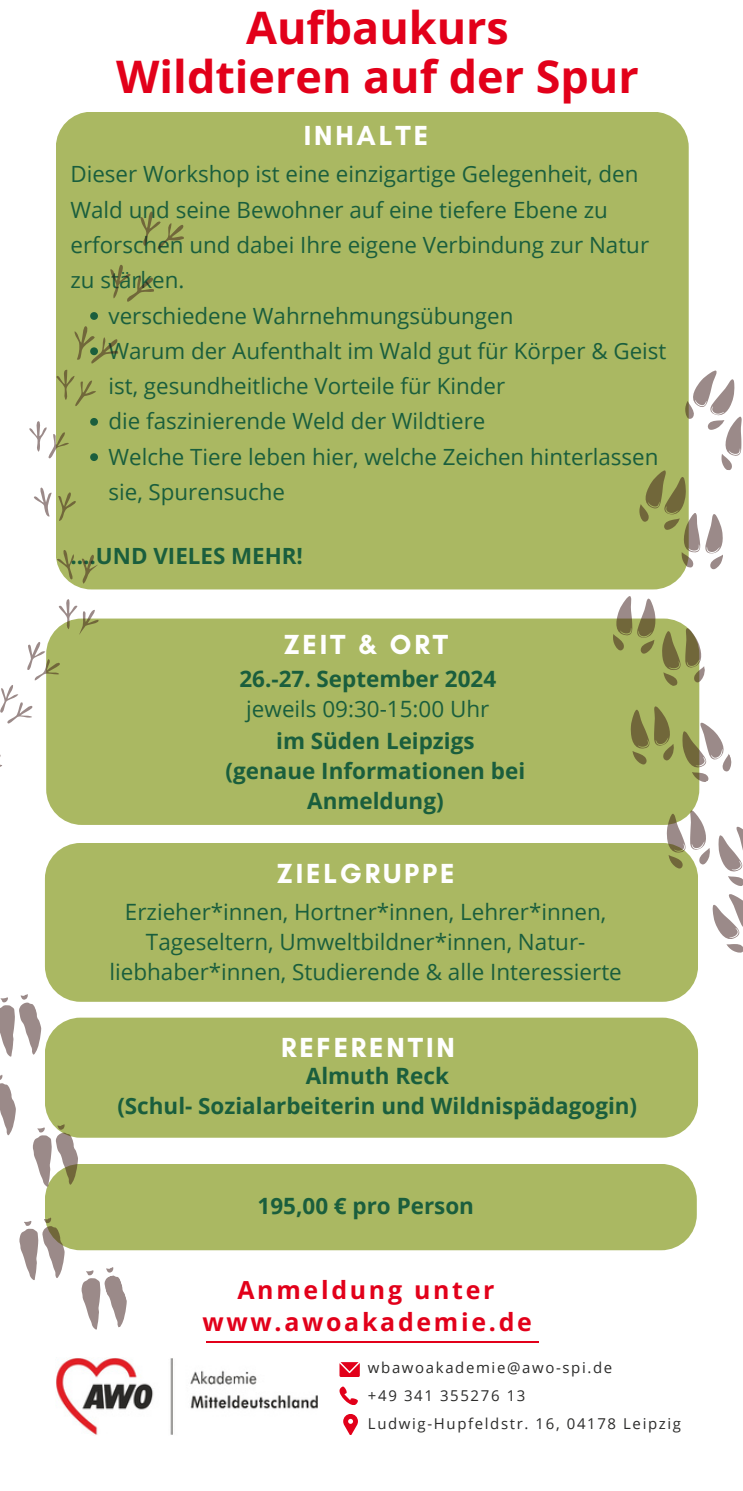
<style>
.page{position:relative;width:743px;height:1491px;background:#fff}
.page>*{position:absolute;margin:0;border:0;box-sizing:border-box;transform-origin:0 0}
.t1{font:700 44.75px/48.8px "Open Sans";color:#e2001a;text-align:center}
.t2{font:700 28px "Glacial Indifference";letter-spacing:.1em;color:#fff}
.t3{font:700 25px/32px "Open Sans";letter-spacing:.11em;color:#e2001a;text-align:center}
.t4{font:22.5px/30px "Open Sans";color:#1a5e3d;text-align:center}
.t5{font:700 22.5px/30px "Open Sans";color:#1a5e3d;text-align:center}
.t6{font:22.25px/35.2px "Open Sans";color:#1a5e3d}
.t7{font:700 22.25px "Open Sans";color:#1a5e3d}
.t8{font:15px "Open Sans";letter-spacing:.11em;color:#2b2b2a}
.s1{font-weight:700}
</style>
<div class="page">
<img style="left:56px;top:1358px;width:262px;height:77px">
<svg style="left:339px;top:1386px;width:19px;height:19px"></svg>
<svg style="left:339px;top:1362px;width:21px;height:15px"></svg>
<svg style="left:343px;top:1414px;width:15px;height:21px"></svg>
<div style="left:45px;top:843px;width:652px;height:159px;background:#aab862;border-radius:36px"></div>
<div style="left:46px;top:618px;width:653px;height:207px;background:#aab862;border-radius:36px"></div>
<hr style="left:206px;top:1341px;width:332px;height:1px;background:#e2001a">
<div style="left:45px;top:1164px;width:651px;height:86px;background:#aab862;border-radius:36px"></div>
<div style="left:56px;top:112px;width:632px;height:477px;background:#aab862;border-radius:36px"></div>
<div style="left:45px;top:1017px;width:653px;height:120px;background:#aab862;border-radius:36px"></div>
<svg style="left:0;top:599px;width:107px;height:134px"></svg>
<svg style="left:56px;top:550px;width:42px;height:34px"></svg>
<svg style="left:34px;top:487px;width:42px;height:34px"></svg>
<svg style="left:29px;top:211px;width:155px;height:250px"></svg>
<svg style="left:609px;top:596px;width:96px;height:91px"></svg>
<svg style="left:630px;top:703px;width:102px;height:83px"></svg>
<svg style="left:664px;top:807px;width:78px;height:149px"></svg>
<svg style="left:639px;top:365px;width:103px;height:205px"></svg>
<svg style="left:0;top:994px;width:49px;height:63px"></svg>
<svg style="left:0;top:1074px;width:86px;height:114px"></svg>
<svg style="left:19px;top:1217px;width:115px;height:113px"></svg>
<p class="t1" style="left:116px;top:3px;width:524px">Aufbaukurs<br>Wildtieren auf der Spur</p>
<h2 class="t2" style="left:304px;top:118px;width:126px">INHALTE</h2>
<p class="t6" style="left:70px;top:156px;width:580px">Dieser Workshop ist eine einzigartige Gelegenheit, den Wald und seine Bewohner auf eine tiefere Ebene zu erforschen und dabei Ihre eigene Verbindung zur Natur zu stärken.</p>
<p class="t6" style="left:108px;top:297px;width:406px">verschiedene Wahrnehmungsübungen</p>
<p class="t6" style="left:108px;top:333px;width:559px">Warum der Aufenthalt im Wald gut für Körper &amp; Geist ist, gesundheitliche Vorteile für Kinder</p>
<h2 class="t6" style="left:108px;top:403px;width:378px">die faszinierende Weld der Wildtiere</h2>
<h4 class="t6" style="left:108px;top:438px;width:551px">Welche Tiere leben hier, welche Zeichen hinterlassen sie, Spurensuche</h4>
<h3 class="t7" style="left:70px;top:540px;width:234px">....UND VIELES MEHR!</h3>
<p class="t2" style="left:284px;top:627px;width:166px">ZEIT &amp; ORT</p>
<p class="t4" style="left:239px;top:663px;width:258px"><span class="s1">26.-27. September 2024 </span>jeweils 09:30-15:00 Uhr</p>
<h6 class="t5" style="left:225px;top:726px;width:301px">im Süden Leipzigs<br>(genaue Informationen bei<br>Anmeldung)</h6>
<h2 class="t2" style="left:277px;top:856px;width:179px">ZIELGRUPPE</h2>
<h2 class="t4" style="left:109px;top:896px;width:514px">Erzieher*innen, Hortner*innen, Lehrer*innen,<br>Tageseltern, Umweltbildner*innen, Natur&shy;liebhaber*innen, Studierende &amp; alle Interessierte</h2>
<p class="t2" style="left:281px;top:1030px;width:175px">REFERENTIN</p>
<h4 class="t5" style="left:117px;top:1060px;width:521px">Almuth Reck<br>(Schul- Sozialarbeiterin und Wildnispädagogin)</h4>
<p class="t5" style="left:257px;top:1190px;width:218px">195,00 € pro Person</p>
<p class="t3" style="left:202px;top:1273px;width:331px">Anmeldung unter www.awoakademie.de</p>
<p class="t8" style="left:368px;top:1356px;width:246px">wbawoakademie@awo-spi.de</p>
<h5 class="t8" style="left:368px;top:1384px;width:159px">+49 341 355276 13</h5>
<p class="t8" style="left:368px;top:1413px;width:314px">Ludwig-Hupfeldstr. 16, 04178 Leipzig</p>
</div>
